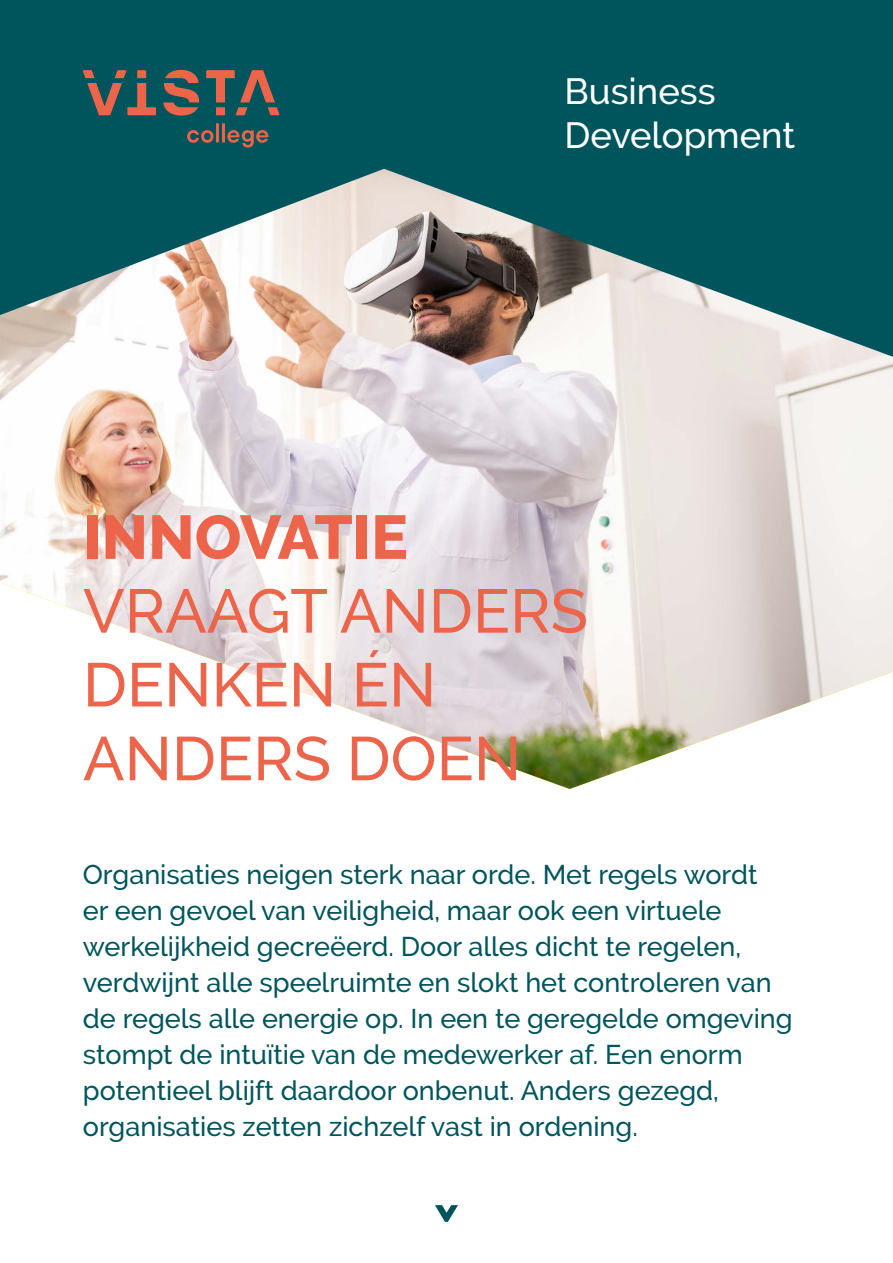
<style>
.page{position:relative;width:893px;height:1263px;background:#fff}
.page>*{position:absolute;margin:0;border:0;box-sizing:border-box;transform-origin:0 0}
.t1{font:500 61.5px/73.8px "Raleway";color:#ec644a}
.t2{font:800 61.5px "Raleway";color:#ec644a}
.t3{font:500 36.3px/43.5px "Raleway";color:#fff}
.t4{font:500 27px/36px "Raleway";color:#00555c}
</style>
<div class="page">
<img style="left:0;top:357px;width:893px;height:432px">
<svg style="left:435px;top:1205px;width:23px;height:17px"></svg>
<svg style="left:0;top:0;width:893px;height:357px;background:#3f7678"></svg>
<svg style="left:187px;top:123px;width:81px;height:25px;background:#445956"></svg>
<svg style="left:83px;top:70px;width:196px;height:46px;background:#555a55"></svg>
<h2 class="t3" style="left:564px;top:69px;width:232px">Business<br>Development</h2>
<h1 class="t2" style="left:83px;top:502px;width:327px">INNOVATIE</h1>
<h1 class="t1" style="left:83px;top:574px;width:506px">VRAAGT ANDERS<br>DENKEN ÉN<br>ANDERS DOEN</h1>
<p class="t4" style="left:83px;top:857px;width:711px">Organisaties neigen sterk naar orde. Met regels wordt<br>er een gevoel van veiligheid, maar ook een virtuele werkelijkheid gecreëerd. Door alles dicht te regelen, verdwijnt alle speelruimte en slokt het controleren van de regels alle energie op. In een te geregelde omgeving stompt de intuïtie van de medewerker af. Een enorm potentieel blijft daardoor onbenut. Anders gezegd, organisaties zetten zichzelf vast in ordening.</p>
</div>
